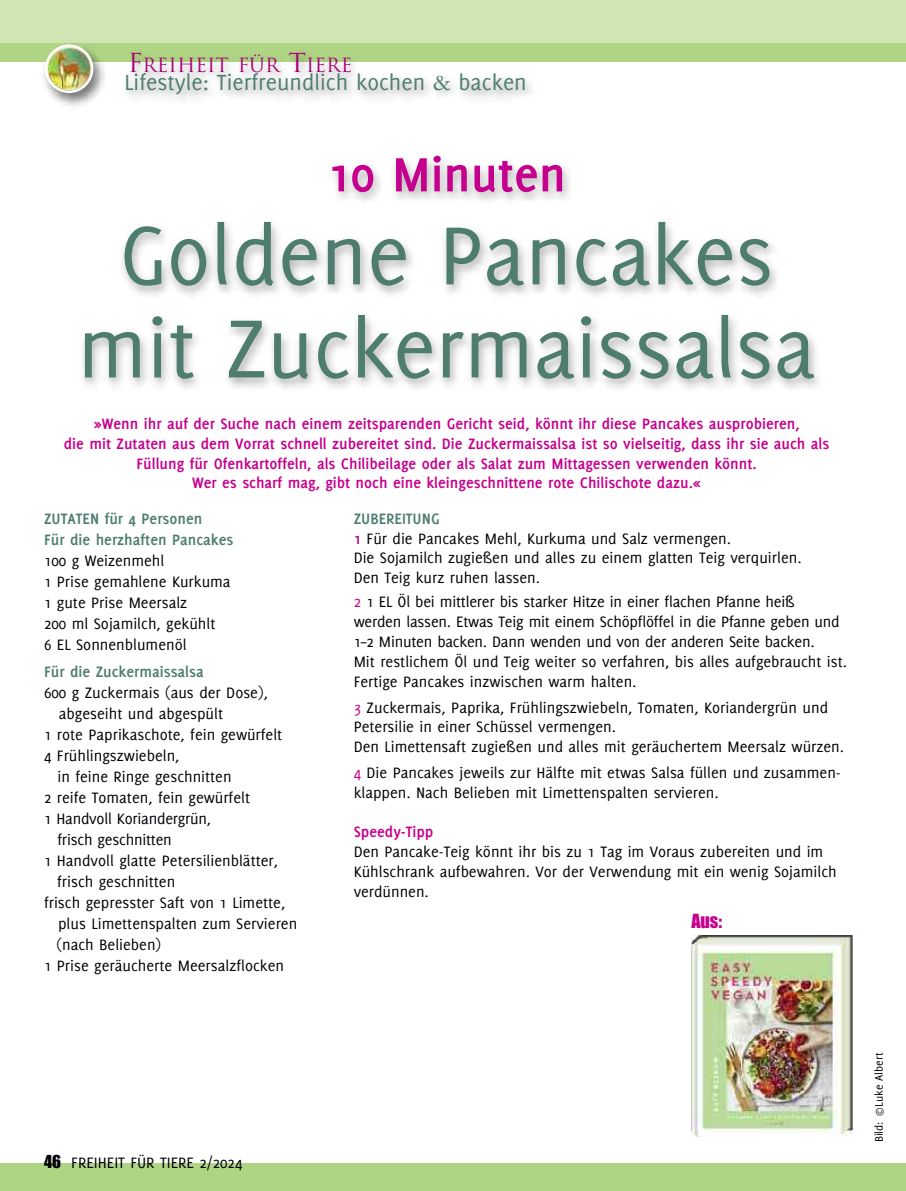
<style>
.page{position:relative;width:906px;height:1191px;background:#fff}
.page>*{position:absolute;margin:0;border:0;box-sizing:border-box;transform-origin:0 0}
.t1{font:90px/93px "Delicious";color:#4e7d70;text-align:center}
.t2{font:700 52.5px "Delicious";color:#c6008e}
.t3{font:24px "Delicious";color:#4e7d70}
.t4{font:19.2px "Trajan";color:#a90075}
.t5{font:18px "Impact";color:#c6008e}
.t6{font:16.5px/19.8px "Delicious";color:#000006}
.t7{font:700 16.5px/19.8px "Delicious";color:#c6008e;text-align:center}
.t8{font:700 16.5px/21px "Delicious";color:#4e7d70}
.t9{font:12px "Delicious";color:#000006}
.s1{font-size:25.5px}
.s2{font-family:"Garamond"}
.s3{font-weight:700;color:#4e7d70}
.s4{font-weight:700;color:#c6008e}
.s5{color:#c6008e}
.s6{font-family:"Impact"}
</style>
<div class="page">
<div style="left:0;top:1163px;width:906px;height:28px;background:#afd483"></div>
<div style="left:0;top:0;width:906px;height:44px;background:#cfe5b4"></div>
<div style="left:0;top:43px;width:906px;height:18px;background:#afd483"></div>
<img style="left:691px;top:935px;width:161px;height:201px">
<img style="left:7px;top:44px;width:301px;height:62px">
<img style="left:114px;top:61px;width:597px;height:45px">
<p class="t4" style="left:128px;top:54px;width:226px"><span class="s1">F</span>REIHEIT FÜR <span class="s1">T</span>IERE</p>
<h3 class="t3" style="left:124px;top:73px;width:404px">Lifestyle: Tierfreundlich kochen <span class="s2">&amp;</span> backen</h3>
<h2 class="t2" style="left:327px;top:155px;width:240px">10 Minuten</h2>
<h1 class="t1" style="left:78px;top:214px;width:739px">Goldene Pancakes mit Zuckermaissalsa</h1>
<p class="t7" style="left:64px;top:415px;width:767px">»Wenn ihr auf der Suche nach einem zeitsparenden Gericht seid, könnt ihr diese Pancakes ausprobieren,<br>die mit Zutaten aus dem Vorrat schnell zubereitet sind. Die Zuckermaissalsa ist so vielseitig, dass ihr sie auch als Füllung für Ofenkartoffeln, als Chilibeilage oder als Salat zum Mittagessen verwenden könnt.<br>Wer es scharf mag, gibt noch eine kleingeschnittene rote Chilischote dazu.«</p>
<p class="t8" style="left:44px;top:509px;width:191px">ZUTATEN für 4 Personen<br>Für die herzhaften Pancakes</p>
<p class="t6" style="left:44px;top:551px;width:188px;line-height:21px">100 g Weizenmehl<br>1 Prise gemahlene Kurkuma<br>1 gute Prise Meersalz<br>200 ml Sojamilch, gekühlt<br>6 EL Sonnenblumenöl</p>
<p class="t8" style="left:44px;top:662px;width:161px">Für die Zuckermaissalsa</p>
<p class="t6" style="left:44px;top:683px;width:225px">600 g Zuckermais (aus der Dose),</p>
<p class="t6" style="left:59px;top:704px;width:166px">abgeseiht und abgespült</p>
<p class="t6" style="left:44px;top:725px;width:240px">1 rote Paprikaschote, fein gewürfelt</p>
<p class="t6" style="left:44px;top:746px;width:137px">4 Frühlingszwiebeln,</p>
<p class="t6" style="left:57px;top:767px;width:176px">in feine Ringe geschnitten</p>
<p class="t6" style="left:44px;top:788px;width:207px">2 reife Tomaten, fein gewürfelt</p>
<p class="t6" style="left:44px;top:809px;width:169px">1 Handvoll Koriandergrün,</p>
<p class="t6" style="left:57px;top:830px;width:116px">frisch geschnitten</p>
<p class="t6" style="left:44px;top:851px;width:235px">1 Handvoll glatte Petersilienblätter,</p>
<p class="t6" style="left:57px;top:872px;width:120px">frisch geschnitten</p>
<p class="t6" style="left:44px;top:893px;width:243px">frisch gepresster Saft von 1 Limette,</p>
<p class="t6" style="left:58px;top:914px;width:241px">plus Limettenspalten zum Servieren</p>
<p class="t6" style="left:57px;top:935px;width:106px">(nach Belieben)</p>
<p class="t6" style="left:44px;top:956px;width:241px">1 Prise geräucherte Meersalzflocken</p>
<p class="t6" style="left:354px;top:509px;width:449px"><span class="s3">ZUBEREITUNG<br></span><span class="s4">1</span> Für die Pancakes Mehl, Kurkuma und Salz vermengen.<br>Die Sojamilch zugießen und alles zu einem glatten Teig verquirlen.<br>Den Teig kurz ruhen lassen.</p>
<p class="t6" style="left:354px;top:593px;width:495px"><span class="s5">2</span> 1 EL Öl bei mittlerer bis starker Hitze in einer flachen Pfanne heiß<br>werden lassen. Etwas Teig mit einem Schöpflöffel in die Pfanne geben und 1–2 Minuten backen. Dann wenden und von der anderen Seite backen.<br>Mit restlichem Öl und Teig weiter so verfahren, bis alles aufgebraucht ist.<br>Fertige Pancakes inzwischen warm halten.</p>
<p class="t6" style="left:354px;top:698px;width:492px"><span class="s5">3</span> Zuckermais, Paprika, Frühlingszwiebeln, Tomaten, Koriandergrün und<br>Petersilie in einer Schüssel vermengen.<br>Den Limettensaft zugießen und alles mit geräuchertem Meersalz würzen.</p>
<p class="t6" style="left:354px;top:763px;width:489px"><span class="s5">4</span> Die Pancakes jeweils zur Hälfte mit etwas Salsa füllen und zusammen&shy;klappen. Nach Belieben mit Limettenspalten servieren.</p>
<p class="t7" style="left:354px;top:823px;width:81px">Speedy-Tipp</p>
<p class="t6" style="left:354px;top:843px;width:484px">Den Pancake-Teig könnt ihr bis zu 1 Tag im Voraus zubereiten und im<br>Kühlschrank aufbewahren. Vor der Verwendung mit ein wenig Sojamilch verdünnen.</p>
<p class="t5" style="left:691px;top:911px;width:32px">Aus:</p>
<p class="t6" style="left:44px;top:1154px;width:200px"><span class="s6">46</span> FREIHEIT FÜR TIERE 2/2024</p>
<p class="t9" style="left:874px;top:1142px;width:91px;rotate:-90deg">Bild: ©Luke Albert</p>
</div>
